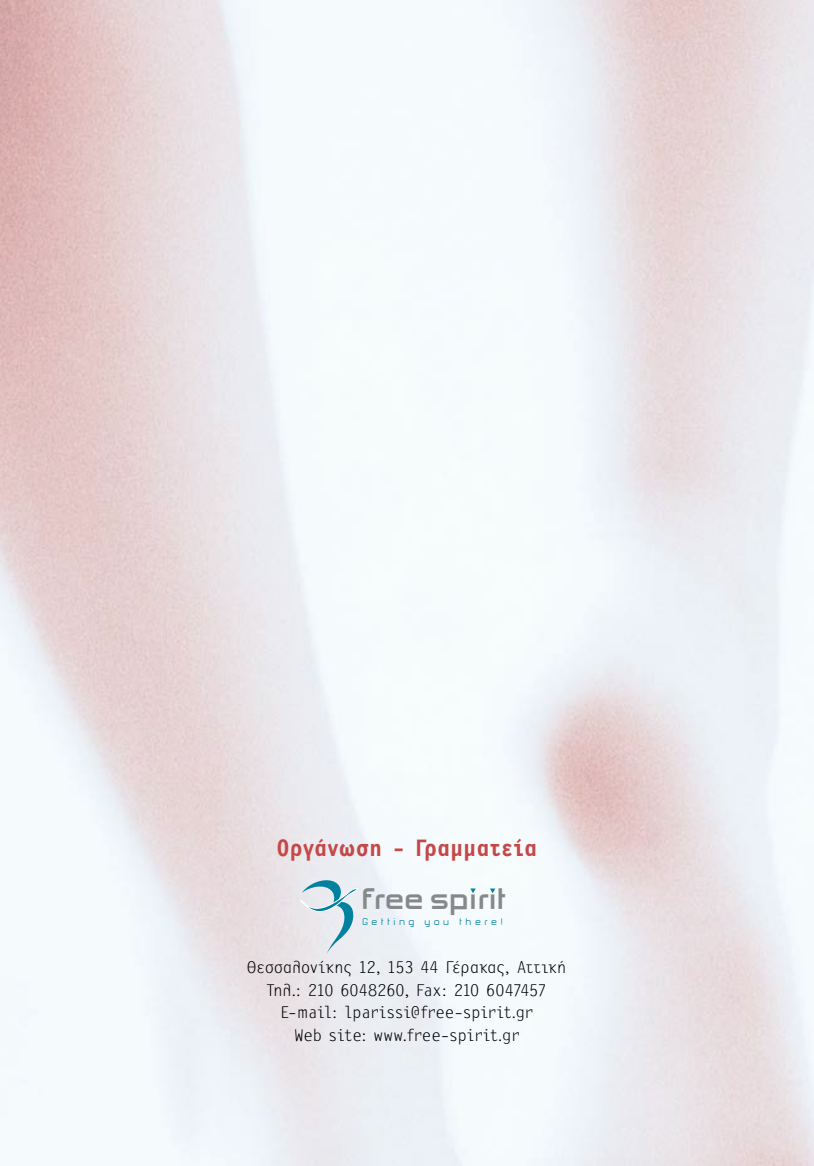
<style>
.page{position:relative;width:814px;height:1166px;background:#fff}
.page>*{position:absolute;margin:0;border:0;box-sizing:border-box;transform-origin:0 0}
.t1{font:700 31.85px "PF Haus Square";color:#87888a}
.t2{font:700 24.5px "PF Letter Gothic Display";letter-spacing:-.005em;color:#c54747}
.t3{font:300 17.5px/22.8px "PF Letter Gothic Display";letter-spacing:.005em;color:#000;text-align:center}
.t4{font:300 10.15px "PF Haus Square";letter-spacing:.35em;color:#0081a0}
</style>
<div class="page">
<svg style="left:300px;top:878px;width:59px;height:76px;background:#c6dae2"></svg>
<svg style="left:470px;top:888px;width:5px;height:5px"></svg>
<svg style="left:490px;top:888px;width:5px;height:5px"></svg>
<h2 class="t2" style="left:276px;top:834px;width:262px">Οργάνωση - Γραμματεία</h2>
<h1 class="t1" style="left:361px;top:882px;width:145px">free spιrιt</h1>
<p class="t4" style="left:362px;top:916px;width:142px">Getting you there!</p>
<p class="t3" style="left:247px;top:956px;width:321px">Θεσσαλονίκης 12, 153 44 Γέρακας, Αττική Τηλ.: 210 6048260, Fax: 210 6047457<br>E-mail: lparissi@free-spirit.gr<br>Web site: www.free-spirit.gr</p>
</div>
